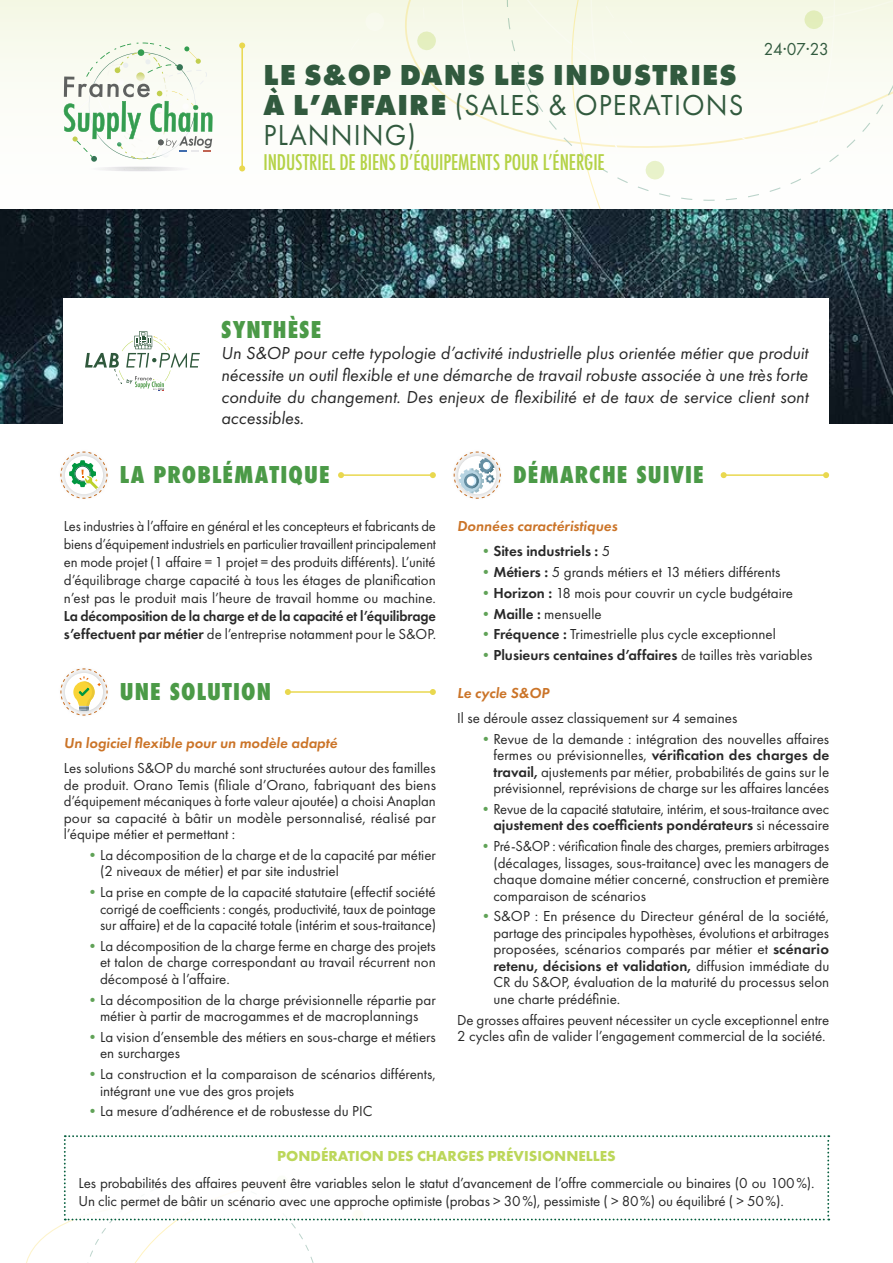
<style>
.page{position:relative;width:893px;height:1263px;background:#fff}
.page>*{position:absolute;margin:0;border:0;box-sizing:border-box;transform-origin:0 0}
.t1{font:800 30px/30px "Futura PT";letter-spacing:.04em;color:#315a3e;scale:.95 1}
.t2{font:800 condensed 22.5px "Futura";letter-spacing:.05em;color:#4b9a47}
.t3{font:500 condensed 21px "Futura";letter-spacing:-.005em;color:#b4d246;scale:.95 1}
.t4{font:italic 18px/21.6px "Futura PT";color:#292929;text-align:justify}
.t5{font:18px "Futura PT";color:#315a3e;scale:.95 1}
.t6{font:15px/16.5px "Futura PT";color:#292929;text-align:justify}
.t7{font:15px/16.5px "Futura PT";color:#292929;text-align:justify;scale:.96 1}
.t8{font:600 15px/18px "Futura PT";letter-spacing:-.01em;color:#292929;scale:.96 1}
.t9{font:italic 600 15px "Futura PT";color:#cb7428}
.t10{font:600 15px "Futura PT";letter-spacing:-.01em;color:#292929}
.t11{font:700 15px "Futura PT";color:#bcd75a}
.s1{font-weight:400}
.s2{color:#60a257}
.s3{font-weight:400;color:#60a257}
.s4{font-weight:600}
</style>
<div class="page">
<svg style="left:0;top:0;width:443px;height:210px;fill:#fbfcf6"></svg>
<svg style="left:334px;top:20px;width:137px;height:184px"></svg>
<div style="left:863px;top:51px;width:30px;height:81px;background:#fafcf4"></div>
<svg style="left:792px;top:51px;width:71px;height:133px"></svg>
<svg style="left:471px;top:51px;width:321px;height:159px"></svg>
<svg style="left:645px;top:160px;width:20px;height:20px"></svg>
<svg style="left:365px;top:12px;width:20px;height:20px"></svg>
<div style="left:402px;top:0;width:491px;height:51px;background:#f6f9e9"></div>
<img style="left:0;top:210px;width:893px;height:213px">
<svg style="left:64px;top:43px;width:148px;height:128px"></svg>
<hr style="left:241px;top:46px;width:2px;height:122px;background:#e9d84f">
<svg style="left:239px;top:43px;width:6px;height:6px"></svg>
<svg style="left:239px;top:165px;width:6px;height:6px"></svg>
<div style="left:64px;top:298px;width:765px;height:126px;background:#fff"></div>
<svg style="left:85px;top:331px;width:115px;height:60px"></svg>
<hr style="left:341px;top:474px;width:92px;height:2px;background:#e9d84f">
<svg style="left:338px;top:472px;width:6px;height:6px"></svg>
<svg style="left:430px;top:472px;width:6px;height:6px"></svg>
<svg style="left:60px;top:451px;width:48px;height:48px"></svg>
<hr style="left:724px;top:474px;width:102px;height:2px;background:#e9d84f">
<svg style="left:721px;top:472px;width:6px;height:6px"></svg>
<svg style="left:823px;top:472px;width:6px;height:6px"></svg>
<svg style="left:453px;top:451px;width:48px;height:48px"></svg>
<hr style="left:288px;top:691px;width:145px;height:2px;background:#e9d84f">
<svg style="left:285px;top:689px;width:6px;height:6px"></svg>
<svg style="left:430px;top:689px;width:6px;height:6px"></svg>
<svg style="left:60px;top:668px;width:48px;height:48px"></svg>
<svg style="left:26px;top:1135px;width:803px;height:128px"></svg>
<h1 class="t1" style="left:264px;top:59px;width:507px">LE S&amp;OP DANS LES INDUSTRIES<br>À L’AFFAIRE <span class="s1">(SALES &amp; OPERATIONS<br>PLANNING)</span></h1>
<h3 class="t3" style="left:263px;top:149px;width:361px">INDUSTRIEL DE BIENS D’ÉQUIPEMENTS POUR L’ÉNERGIE</h3>
<p class="t5" style="left:764px;top:38px;width:70px">24·07·23</p>
<h2 class="t2" style="left:221px;top:314px;width:102px">SYNTHÈSE</h2>
<p class="t4" style="left:221px;top:342px;width:589px">Un S&amp;OP pour cette typologie d’activité industrielle plus orientée métier que produit nécessite un outil flexible et une démarche de travail robuste associée à une très forte conduite du changement. Des enjeux de flexibilité et de taux de service client sont accessibles.</p>
<h2 class="t2" style="left:120px;top:459px;width:211px">LA PROBLÉMATIQUE</h2>
<p class="t6" style="left:64px;top:517px;width:374px;line-height:18px">Les industries à l’affaire en général et les concepteurs et fabricants de biens d’équipement industriels en particulier travaillent principalement en mode projet (1 affaire = 1 projet = des produits différents). L’unité d’équilibrage charge capacité à tous les étages de planification n’est pas le produit mais l’heure de travail homme ou machine.</p>
<p class="t8" style="left:64px;top:607px;width:389px">La décomposition de la charge et de la capacité et l’équilibrage s’effectuent par métier <span class="s1">de l’entreprise notamment pour le S&amp;OP.</span></p>
<h2 class="t2" style="left:120px;top:676px;width:153px">UNE SOLUTION</h2>
<p class="t9" style="left:64px;top:733px;width:275px">Un logiciel flexible pour un modèle adapté</p>
<p class="t6" style="left:64px;top:760px;width:374px">Les solutions S&amp;OP du marché sont structurées autour des familles de produit. Orano Temis (filiale d’Orano, fabriquant des biens d’équipement mécaniques à forte valeur ajoutée) a choisi Anaplan pour sa capacité à bâtir un modèle personnalisé, réalisé par l’équipe métier et permettant :</p>
<p class="t6" style="left:100px;top:846px;width:337px;text-indent:-15px"><span class="s2">•</span>La décomposition de la charge et de la capacité par métier (2 niveaux de métier) et par site industriel</p>
<p class="t6" style="left:100px;top:884px;width:338px;text-indent:-15px"><span class="s2">•</span>La prise en compte de la capacité statutaire (effectif société corrigé de coefficients : congés, productivité, taux de pointage sur affaire) et de la capacité totale (intérim et sous-traitance)</p>
<p class="t6" style="left:100px;top:937px;width:337px;text-indent:-15px"><span class="s2">•</span>La décomposition de la charge ferme en charge des projets et talon de charge correspondant au travail récurrent non décomposé à l’affaire.</p>
<p class="t6" style="left:85px;top:991px;width:352px;text-align:center"><span class="s2">•</span>La décomposition de la charge prévisionnelle répartie par métier à partir de macrogammes et de macroplannings</p>
<p class="t6" style="left:100px;top:1028px;width:337px;text-indent:-15px"><span class="s2">•</span>La vision d’ensemble des métiers en sous-charge et métiers en surcharges</p>
<p class="t6" style="left:100px;top:1066px;width:337px;text-indent:-15px"><span class="s2">•</span>La construction et la comparaison de scénarios différents, intégrant une vue des gros projets</p>
<p class="t6" style="left:85px;top:1103px;width:289px"><span class="s2">•</span>La mesure d’adhérence et de robustesse du PIC</p>
<h2 class="t2" style="left:513px;top:459px;width:192px">DÉMARCHE SUIVIE</h2>
<p class="t9" style="left:457px;top:517px;width:162px">Données caractéristiques</p>
<p class="t10" style="left:478px;top:542px;width:134px"><span class="s3">•</span>Sites industriels : <span class="s1">5</span></p>
<p class="t6" style="left:478px;top:564px;width:304px"><span class="s2">•</span><span class="s4">Métiers :</span> 5 grands métiers et 13 métiers différents</p>
<p class="t6" style="left:478px;top:584px;width:316px"><span class="s2">•</span><span class="s4">Horizon :</span> 18 mois pour couvrir un cycle budgétaire</p>
<p class="t6" style="left:478px;top:605px;width:125px"><span class="s2">•</span><span class="s4">Maille :</span> mensuelle</p>
<p class="t6" style="left:478px;top:626px;width:299px"><span class="s2">•</span><span class="s4">Fréquence :</span> Trimestrielle plus cycle exceptionnel</p>
<p class="t10" style="left:478px;top:646px;width:336px"><span class="s3">•</span>Plusieurs centaines d’affaires <span class="s1">de tailles très variables</span></p>
<p class="t9" style="left:457px;top:683px;width:94px">Le cycle S&amp;OP</p>
<p class="t6" style="left:457px;top:709px;width:282px">Il se déroule assez classiquement sur 4 semaines</p>
<p class="t6" style="left:493px;top:730px;width:337px;text-indent:-15px"><span class="s2">•</span>Revue de la demande : intégration des nouvelles affaires fermes ou prévisionnelles, <span class="s4">vérification des charges de travail,</span> ajustements par métier, probabilités de gains sur le prévisionnel, reprévisions de charge sur les affaires lancées</p>
<p class="t6" style="left:478px;top:800px;width:352px;text-align:right"><span class="s2">•</span>Revue de la capacité statutaire, intérim, et sous-traitance avec <span class="s4">ajustement des coefficients pondérateurs</span> si nécessaire</p>
<p class="t7" style="left:493px;top:838px;width:351px;text-indent:-15px"><span class="s2">•</span>Pré-S&amp;OP : vérification finale des charges, premiers arbitrages (décalages, lissages, sous-traitance) avec les managers de chaque domaine métier concerné, construction et première comparaison de scénarios</p>
<p class="t6" style="left:493px;top:908px;width:338px;text-indent:-15px"><span class="s2">•</span>S&amp;OP : En présence du Directeur général de la société, partage des principales hypothèses, évolutions et arbitrages proposées, scénarios comparés par métier et <span class="s4">scénario retenu, décisions et validation,</span> diffusion immédiate du CR du S&amp;OP, évaluation de la maturité du processus selon une charte prédéfinie.</p>
<p class="t6" style="left:457px;top:1011px;width:373px">De grosses affaires peuvent nécessiter un cycle exceptionnel entre<br>2 cycles afin de valider l’engagement commercial de la société.</p>
<p class="t11" style="left:277px;top:1146px;width:340px">PONDÉRATION DES CHARGES PRÉVISIONNELLES</p>
<p class="t6" style="left:78px;top:1174px;width:738px;line-height:18px">Les probabilités des affaires peuvent être variables selon le statut d’avancement de l’offre commerciale ou binaires (0 ou 100%).<br>Un clic permet de bâtir un scénario avec une approche optimiste (probas &gt; 30%), pessimiste ( &gt; 80%) ou équilibré ( &gt; 50%).</p>
</div>
